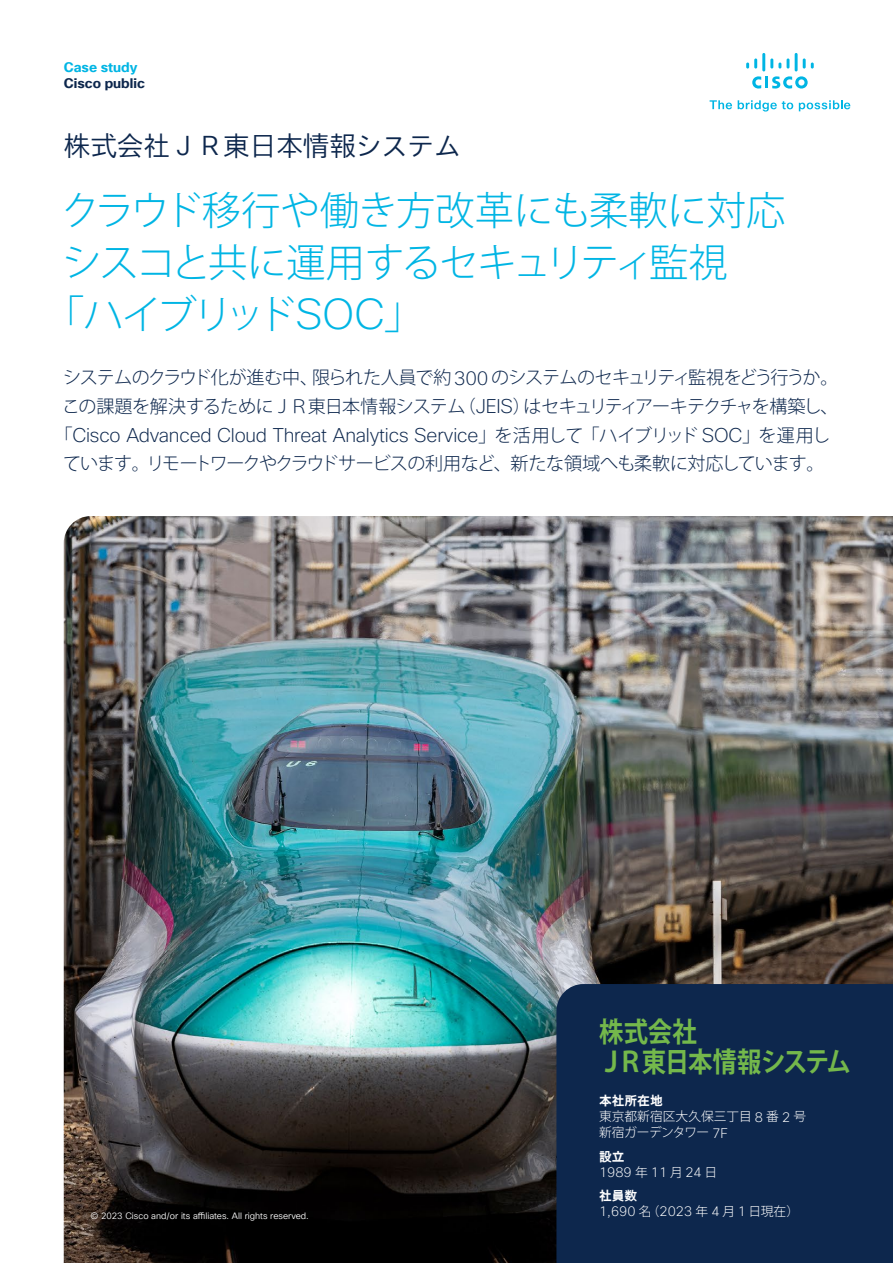
<style>
.page{position:relative;width:893px;height:1263px;background:#fff}
.page>*{position:absolute;margin:0;border:0;box-sizing:border-box;transform-origin:0 0}
.t1{font:300 39.3px "Koz Go Pr 6 N";letter-spacing:-.005em;color:#00b5e4}
.t2{font:300 39.3px "Koz Go Pr 6 N";letter-spacing:-.06em;color:#00b5e4}
.t3{font:300 39.3px "Koz Go Pr 6 N";letter-spacing:-.04em;color:#00b5e4}
.t4{font:700 27.75px/30px "Koz Go Pro";letter-spacing:-.04em;color:#74b84b;scale:.88 1}
.t5{font:26.55px "Cisco Sans JPN Light";color:#0d274d}
.t6{font:200 19.35px "Cisco Sans";letter-spacing:-.01em;color:#0d274d}
.t7{font:300 18px/28.7px "Koz Go Pr 6 N";letter-spacing:-.05em;color:#0d274d}
.t8{font:200 13.65px "Cisco Sans";color:#fff}
.t9{font:700 13.5px "Cisco Sans TT";color:#0d274d}
.t10{font:700 13.5px "Cisco Sans TT";color:#00b5e4}
.t11{font:300 12.75px/15.9px "Koz Go Pr 6 N";color:#fff}
.t12{font:12.75px "Cisco Sans JPN Bold";color:#fff}
.t13{font:9px "Cisco Sans TT Light";color:#fff}
.s1{font-family:"Cisco Sans";font-weight:200;font-size:42.15px}
.s2{font-family:"Cisco Sans";font-weight:200;font-size:19.35px}
.s3{font-family:"Koz Go Pr 6 N";font-weight:300;font-size:18px}
.s4{font-family:"Cisco Sans";font-weight:200;font-size:13.65px}
.s5{font-family:"Koz Go Pr 6 N";font-weight:300;font-size:12.75px}
</style>
<div class="page">
<img style="left:64px;top:516px;width:829px;height:747px">
<div style="left:556px;top:984px;width:337px;height:279px;background:#0d274d"></div>
<svg style="left:710px;top:100px;width:22px;height:9px"></svg>
<svg style="left:738px;top:100px;width:55px;height:12px"></svg>
<svg style="left:799px;top:100px;width:51px;height:11px"></svg>
<svg style="left:752px;top:76px;width:56px;height:13px"></svg>
<svg style="left:746px;top:58px;width:11px;height:11px"></svg>
<hr style="left:762px;top:53px;width:3px;height:18px;background:#00b5e4">
<svg style="left:770px;top:58px;width:11px;height:11px"></svg>
<svg style="left:787px;top:58px;width:2px;height:11px"></svg>
<hr style="left:795px;top:53px;width:3px;height:18px;background:#00b5e4">
<svg style="left:803px;top:58px;width:11px;height:11px"></svg>
<p class="t10" style="left:64px;top:58px;width:75px">Case study</p>
<p class="t9" style="left:64px;top:74px;width:83px">Cisco public</p>
<h3 class="t5" style="left:64px;top:128px;width:398px">株式会社ＪＲ東日本情報システム</h3>
<h1 class="t1" style="left:61px;top:188px;width:726px">クラウド移行や働き方改革にも柔軟に対応</h1>
<h1 class="t2" style="left:63px;top:240px;width:667px">シスコと共に運用するセキュリティ監視</h1>
<h1 class="t3" style="left:45px;top:292px;width:380px">「ハイブリッド<span class="s1">SOC</span>」</h1>
<p class="t7" style="left:62px;top:364px;width:778px">システムのクラウド化が進む中、限られた人員で約 <span class="s2">300</span> のシステムのセキュリティ監視をどう行うか。この課題を解決するためにＪＲ東日本情報システム（<span class="s2">JEIS</span>）はセキュリティアーキテクチャを構築し、</p>
<p class="t6" style="left:54px;top:423px;width:777px"><span class="s3">「</span>Cisco Advanced Cloud Threat Analytics Service<span class="s3">」を活用して「ハイブリッド</span> SOC<span class="s3">」を運用し</span></p>
<p class="t7" style="left:63px;top:450px;width:763px">ています。リモートワークやクラウドサービスの利用など、新たな領域へも柔軟に対応しています。</p>
<p class="t13" style="left:91px;top:1210px;width:220px">© 2023 Cisco and/or its affiliates. All rights reserved.</p>
<h2 class="t4" style="left:599px;top:1019px;width:288px">株式会社<br>ＪＲ東日本情報システム</h2>
<p class="t12" style="left:599px;top:1092px;width:65px">本社所在地</p>
<p class="t11" style="left:599px;top:1109px;width:209px">東京都新宿区大久保三丁目 <span class="s4">8</span> 番 <span class="s4">2</span> 号新宿ガーデンタワー <span class="s4">7F</span></p>
<p class="t12" style="left:599px;top:1148px;width:27px">設立</p>
<p class="t8" style="left:599px;top:1163px;width:120px">1989 <span class="s5">年</span> 11 <span class="s5">月</span>24 <span class="s5">日</span></p>
<p class="t12" style="left:599px;top:1187px;width:40px">社員数</p>
<p class="t8" style="left:599px;top:1203px;width:202px">1,690 <span class="s5">名（</span>2023 <span class="s5">年</span> 4 <span class="s5">月</span> 1 <span class="s5">日現在）</span></p>
</div>
